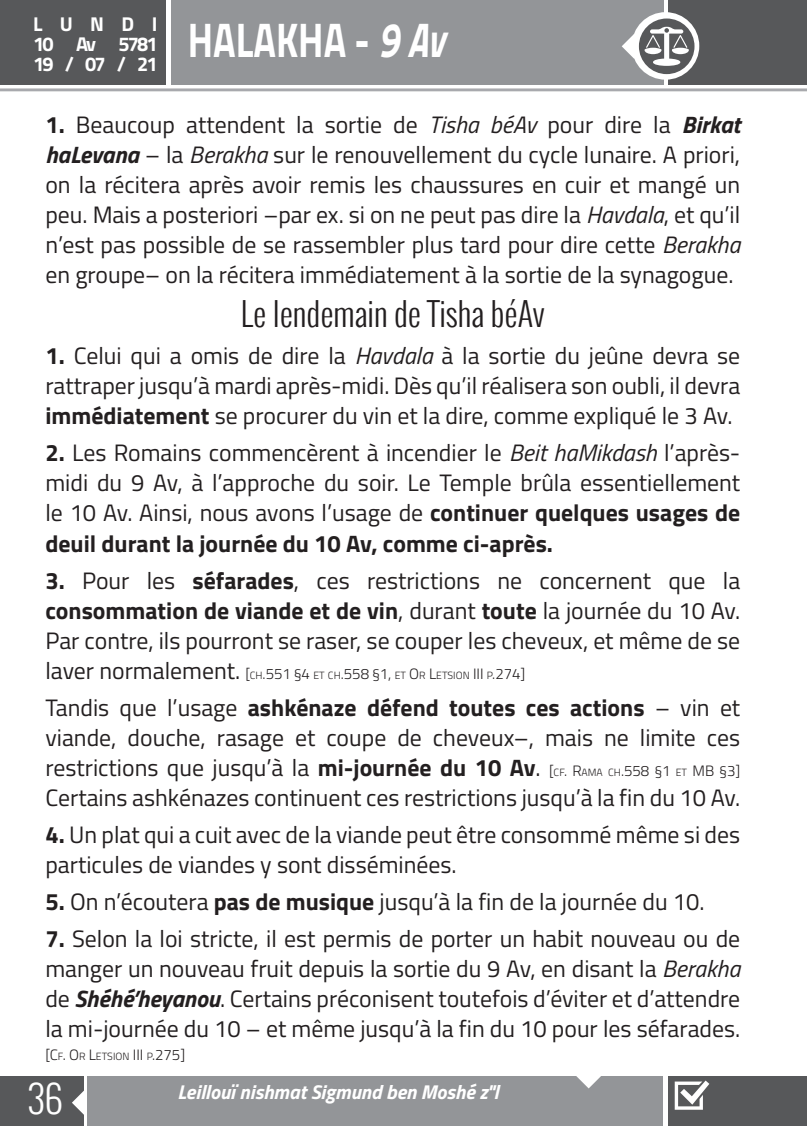
<style>
.page{position:relative;width:807px;height:1126px;background:#fff}
.page>*{position:absolute;margin:0;border:0;box-sizing:border-box;transform-origin:0 0}
.t1{font:700 48.75px "Titillium Web";color:#fff;scale:.77 1}
.t2{font:300 37.5px "Oswald";color:#fff}
.t3{font:300 32.5px "Oswald";color:#231f20}
.t4{font:23.75px/30px "Titillium Web";color:#231f20;text-align:justify}
.t5{font:italic 700 20px "Titillium Web";color:#fff}
.t6{font:700 20px/20px "Titillium Web";letter-spacing:-.09em;color:#fff;text-align:justify}
.t7{font:300 15px "Titillium Web";color:#231f20}
.s1{font-style:italic}
.s2{font-weight:700}
.s3{font-weight:700;font-style:italic}
.s4{font-weight:400;font-size:23.75px}
.s5{font-size:10.5px}
.s6{font-weight:300;font-size:15px}
.s7{font-weight:300;font-size:10.5px}
</style>
<div class="page">
<div style="left:0;top:1076px;width:84px;height:49px;background:#57585a"></div>
<svg style="left:72px;top:1090px;width:16px;height:25px"></svg>
<div style="left:0;top:0;width:166px;height:85px;background:#57585a"></div>
<div style="left:668px;top:0;width:139px;height:85px;background:#57585a"></div>
<div style="left:668px;top:1075px;width:139px;height:50px;background:#57585a"></div>
<div style="left:171px;top:0;width:493px;height:85px;background:#939598"></div>
<div style="left:631px;top:12px;width:68px;height:68px;background:#fff;border-radius:50%"></div>
<svg style="left:622px;top:19px;width:72px;height:55px"></svg>
<div style="left:88px;top:1075px;width:575px;height:50px;background:#939598"></div>
<hr style="left:0;top:89px;width:807px;height:2px;background:#a8a9ad">
<svg style="left:674px;top:1080px;width:35px;height:29px"></svg>
<svg style="left:576px;top:1075px;width:25px;height:13px"></svg>
<p class="t6" style="left:33px;top:13px;width:126px">LUNDI 10 Av 5781<br>19 / 07 / 21</p>
<h1 class="t1" style="left:188px;top:3px;width:335px">HALAKHA - <span class="s1">9 Av</span></h1>
<p class="t4" style="left:45px;top:108px;width:696px"><span class="s2">1.</span> Beaucoup attendent la sortie de <span class="s1">Tisha béAv</span> pour dire la <span class="s3">Birkat haLevana</span> – la <span class="s1">Berakha</span> sur le renouvellement du cycle lunaire. A priori, on la récitera après avoir remis les chaussures en cuir et mangé un peu. Mais a posteriori –par ex. si on ne peut pas dire la <span class="s1">Havdala</span>, et qu’il n’est pas possible de se rassembler plus tard pour dire cette <span class="s1">Berakha </span>en groupe– on la récitera immédiatement à la sortie de la synagogue.</p>
<h3 class="t3" style="left:241px;top:290px;width:305px">Le lendemain de Tisha béAv</h3>
<p class="t4" style="left:45px;top:340px;width:696px"><span class="s2">1.</span> Celui qui a omis de dire la <span class="s1">Havdala</span> à la sortie du jeûne devra se rattraper jusqu’à mardi après-midi. Dès qu’il réalisera son oubli, il devra <span class="s2">immédiatement</span> se procurer du vin et la dire, comme expliqué le 3 Av.</p>
<p class="t4" style="left:45px;top:437px;width:696px"><span class="s2">2.</span> Les Romains commencèrent à incendier le <span class="s1">Beit haMikdash</span> l’après&shy;midi du 9 Av, à l’approche du soir. Le Temple brûla essentiellement le 10 Av. Ainsi, nous avons l’usage de <span class="s2">continuer quelques usages de deuil durant la journée du 10 Av, comme ci-après.</span></p>
<p class="t4" style="left:45px;top:564px;width:696px"><span class="s2">3.</span> Pour les <span class="s2">séfarades</span>, ces restrictions ne concernent que la <span class="s2">consommation de viande et de vin</span>, durant <span class="s2">toute</span> la journée du 10 Av.<br>Par contre, ils pourront se raser, se couper les cheveux, et même de se</p>
<p class="t7" style="left:45px;top:662px;width:481px"><span class="s4">laver normalement.</span> [<span class="s5">CH</span> .551 §4 <span class="s5">ET CH</span> .558 §1, <span class="s5">ET</span> O <span class="s5">R</span> L<span class="s5">ETSION</span> III <span class="s5">P</span>.274]</p>
<p class="t4" style="left:45px;top:691px;width:696px">Tandis que l’usage <span class="s2">ashkénaze défend toutes ces actions</span> – vin et viande, douche, rasage et coupe de cheveux–, mais ne limite ces restrictions que jusqu’à la <span class="s2">mi-journée du 10 Av</span>. <span class="s6">[</span><span class="s7">CF</span><span class="s6">. R</span><span class="s7">AMA CH</span> <span class="s6">.558 §1</span> <span class="s7">ET</span> <span class="s6">M B §3] </span>Certains ashkénazes continuent ces restrictions jusqu’à la fin du 10 Av.</p>
<p class="t4" style="left:45px;top:818px;width:696px"><span class="s2">4.</span> Un plat qui a cuit avec de la viande peut être consommé même si des particules de viandes y sont disséminées.</p>
<p class="t4" style="left:45px;top:885px;width:660px"><span class="s2">5.</span> On n’écoutera <span class="s2">pas de musique</span> jusqu’à la fin de la journée du 10.</p>
<p class="t4" style="left:45px;top:922px;width:696px"><span class="s2">7.</span> Selon la loi stricte, il est permis de porter un habit nouveau ou de manger un nouveau fruit depuis la sortie du 9 Av, en disant la <span class="s1">Berakha </span>de <span class="s3">Shéhé’heyanou</span>. Certains préconisent toutefois d’éviter et d’attendre la mi-journée du 10 – et même jusqu’à la fin du 10 pour les séfarades.</p>
<p class="t7" style="left:45px;top:1043px;width:141px">[C<span class="s5">F</span>. O <span class="s5">R</span> L<span class="s5">ETSION</span> III <span class="s5">P</span>.275]</p>
<h2 class="t2" style="left:28px;top:1071px;width:36px">36</h2>
<p class="t5" style="left:178px;top:1075px;width:322px">Leillouï nishmat Sigmund ben Moshé z"l</p>
</div>
